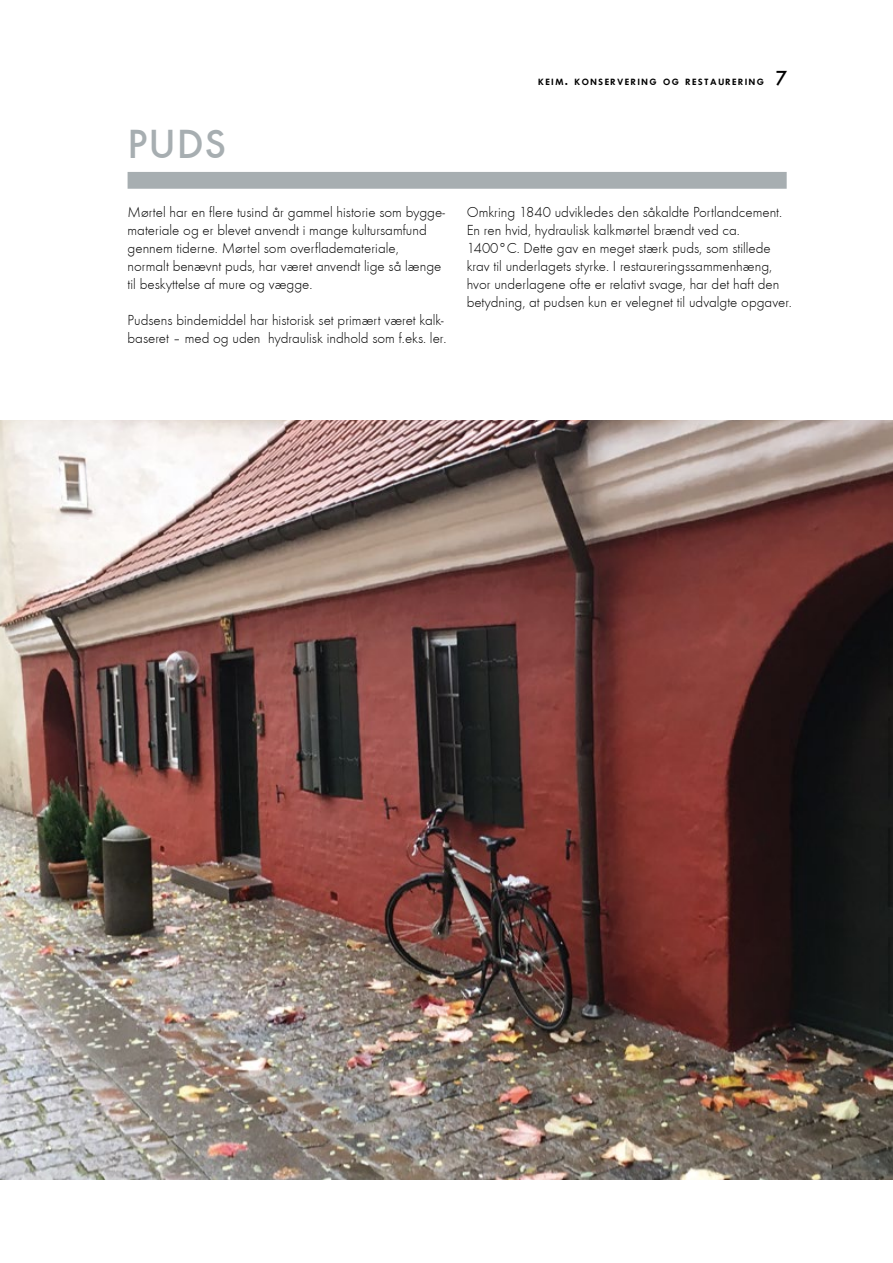
<style>
.page{position:relative;width:893px;height:1263px;background:#fff}
.page>*{position:absolute;margin:0;border:0;box-sizing:border-box;transform-origin:0 0}
.t1{font:42px "Futura T Medium";color:#a7aeb1}
.t2{font:15px/18px "Futura T Light";color:#000}
.t3{font:8.4px "Futura ICG Demi";letter-spacing:.17em;color:#000}
.s1{font-size:12px}
.s2{font-family:"Futura T Medium";font-size:21px}
</style>
<div class="page">
<div style="left:128px;top:172px;width:659px;height:17px;background:#a7aeb1"></div>
<img style="left:0;top:420px;width:893px;height:759px">
<h1 class="t1" style="left:128px;top:120px;width:100px">PUDS</h1>
<p class="t2" style="left:128px;top:203px;width:319px">Mørtel har en flere tusind år gammel historie som bygge&shy;materiale og er blevet anvendt i mange kultursamfund gennem tiderne. Mørtel som overflademateriale,<br>normalt benævnt puds, har været anvendt lige så længe til beskyttelse af mure og vægge.</p>
<p class="t2" style="left:128px;top:311px;width:320px">Pudsens bindemiddel har historisk set primært været kalk&shy;baseret – med og uden hydraulisk indhold som f.eks. ler.</p>
<p class="t3" style="left:538px;top:77px;width:251px">KEIM<span class="s1">.</span> KONSERVERING OG RESTAURERING <span class="s2">7</span></p>
<p class="t2" style="left:467px;top:203px;width:327px">Omkring 1840 udvikledes den såkaldte Portlandcement.<br>En ren hvid, hydraulisk kalkmørtel brændt ved ca.<br>1400°C. Dette gav en meget stærk puds, som stillede krav til underlagets styrke. I restaureringssammenhæng, hvor underlagene ofte er relativt svage, har det haft den betydning, at pudsen kun er velegnet til udvalgte opgaver.</p>
</div>
